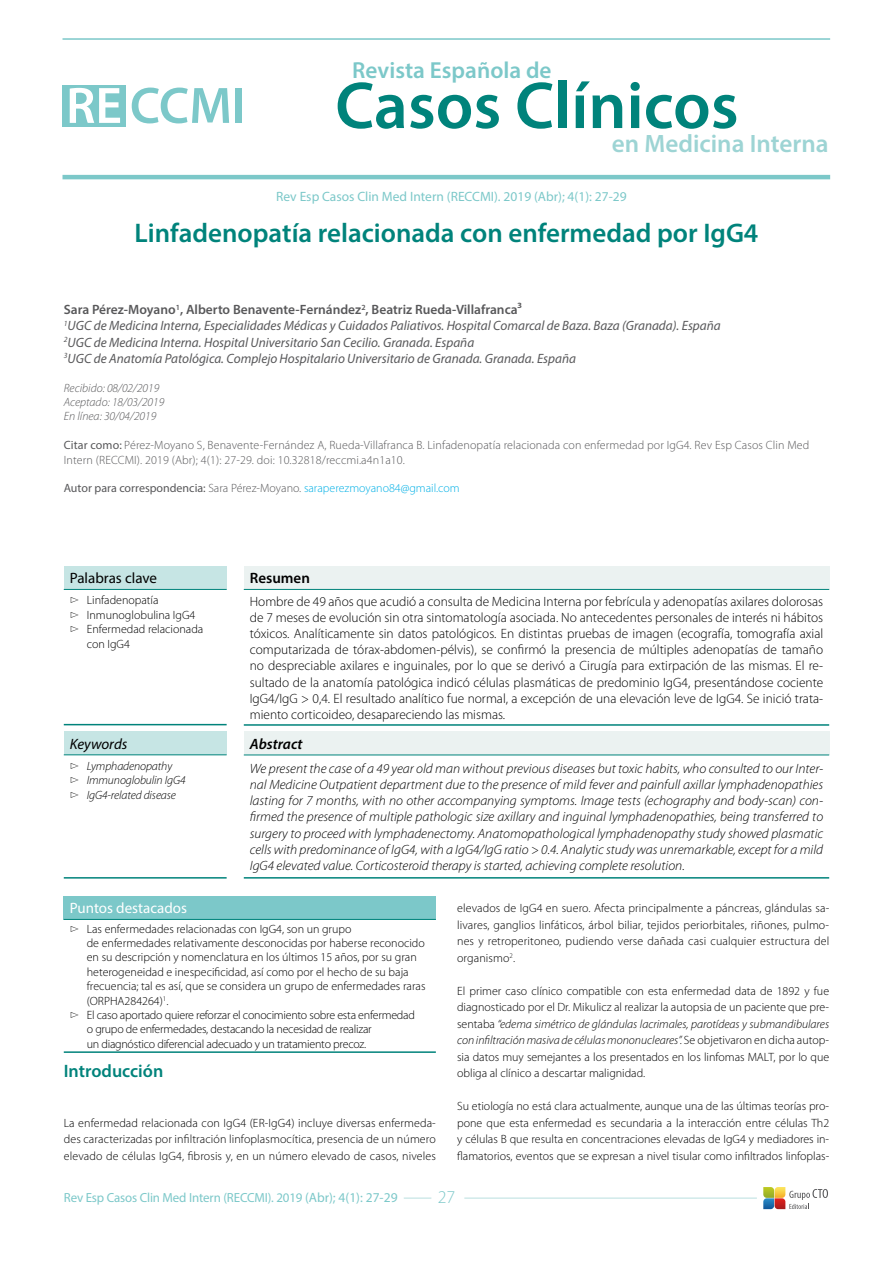
<style>
.page{position:relative;width:893px;height:1263px;background:#fff}
.page>*{position:absolute;margin:0;border:0;box-sizing:border-box;transform-origin:0 0}
.t1{font:600 66.75px "Myriad Pro";color:#00837b}
.t2{font:600 27px "Myriad Pro";color:#00837b}
.t3{font:600 25.2px "Myriad Pro";color:#9dd4d4}
.t4{font:600 23.25px "Myriad Pro";color:#7cc8c9}
.t5{font:600 18px "Myriad Pro";color:#00837b}
.t6{font:300 18px "Myriad Pro";color:#7cc8c9}
.t7{font:15px "Myriad Pro";color:#fff}
.t8{font:15px "Myriad Pro";color:#000}
.t9{font:italic 15px "Myriad Pro";color:#000}
.t10{font:italic 600 15px "Myriad Pro";color:#000}
.t11{font:600 15px "Myriad Pro";color:#000}
.t12{font:300 13.5px/16.2px "Myriad Pro";color:#000;text-align:justify}
.t13{font:italic 300 13.5px/16.2px "Myriad Pro";color:#000;text-align:justify}
.t14{font:italic 13.5px/16.2px "Myriad Pro";color:#58585a}
.t15{font:13.5px "Myriad Pro";color:#7cc8c9}
.t16{font:13.2px "Myriad Pro";letter-spacing:-.01em;color:#7cc8c9}
.t17{font:300 12px/16.5px "Myriad Pro";color:#000;text-align:justify}
.t18{font:300 12px/14.4px "Myriad Pro";letter-spacing:.01em;color:#58585a}
.t19{font:300 12px "Myriad Pro";letter-spacing:-.02em;color:#000}
.t20{font:300 12px "Myriad Pro";color:#00b0e6}
.t21{font:italic 300 12px/14.4px "Myriad Pro";color:#58585a}
.t22{font:italic 300 12px/14.4px "Myriad Pro";letter-spacing:-.01em;color:#000}
.s1{font-weight:600;font-style:normal}
.s2{font-weight:400}
.s3{font-weight:400;color:#58585a}
.s4{color:#58585a}
.s5{font-style:italic}
.s6{font-size:13.5px}
</style>
<div class="page">
<div style="left:63px;top:85px;width:63px;height:41px;background:#7cc8c9"></div>
<svg style="left:70px;top:88px;width:50px;height:35px"></svg>
<svg style="left:132px;top:88px;width:97px;height:35px"></svg>
<div style="left:236px;top:88px;width:6px;height:35px;background:#7cc8c9"></div>
<hr style="left:63px;top:38px;width:767px;height:2px;background:#7cc8c9">
<hr style="left:63px;top:175px;width:767px;height:4px;background:#7cc8c9">
<svg style="left:763px;top:1187px;width:65px;height:22px"></svg>
<hr style="left:464px;top:1198px;width:293px;height:1px;background:#b9dfdf">
<svg style="left:404px;top:1198px;width:27px;height:1px"></svg>
<div style="left:64px;top:566px;width:163px;height:23px;background:#c6e5e4"></div>
<hr style="left:64px;top:724px;width:163px;height:1px;background:#00837b">
<hr style="left:64px;top:589px;width:163px;height:1px;background:#00837b">
<div style="left:64px;top:731px;width:163px;height:24px;background:#c6e5e4"></div>
<hr style="left:64px;top:877px;width:163px;height:1px;background:#00837b">
<hr style="left:64px;top:754px;width:163px;height:1px;background:#00837b">
<div style="left:244px;top:566px;width:585px;height:23px;background:#ebf2f1"></div>
<hr style="left:244px;top:724px;width:585px;height:2px;background:#00837b">
<hr style="left:244px;top:589px;width:585px;height:1px;background:#00837b">
<div style="left:244px;top:732px;width:585px;height:23px;background:#ebf2f1"></div>
<hr style="left:244px;top:877px;width:585px;height:1px;background:#00837b">
<hr style="left:244px;top:755px;width:585px;height:1px;background:#00837b">
<div style="left:64px;top:896px;width:372px;height:23px;background:#7cc8c9"></div>
<hr style="left:64px;top:919px;width:372px;height:1px;background:#00837b">
<hr style="left:64px;top:1051px;width:372px;height:2px;background:#00837b">
<h3 class="t4" style="left:352px;top:56px;width:201px">Revista Española de</h3>
<h1 class="t1" style="left:335px;top:63px;width:405px">Casos Clínicos</h1>
<h3 class="t3" style="left:612px;top:127px;width:218px">en Medicina Interna</h3>
<p class="t15" style="left:276px;top:188px;width:352px">Rev Esp Casos Clin Med Intern (RECCMI). 2019 (Abr); 4(1): 27-29</p>
<h2 class="t2" style="left:135px;top:216px;width:625px">Linfadenopatía relacionada con enfermedad por IgG4</h2>
<p class="t14" style="left:64px;top:301px;width:658px"><span class="s1">Sara Pérez-Moyano</span><sup>1</sup><span class="s1">, Alberto Benavente-Fernández</span><sup>2</sup><span class="s1">, Beatriz Rueda-Villafranca³<br></span><sup>1</sup>UGC de Medicina Interna, Especialidades Médicas y Cuidados Paliativos. Hospital Comarcal de Baza. Baza (Granada). España <sup>2</sup>UGC de Medicina Interna. Hospital Universitario San Cecilio. Granada. España<br><sup>3</sup>UGC de Anatomía Patológica. Complejo Hospitalario Universitario de Granada. Granada. España</p>
<p class="t21" style="left:64px;top:381px;width:102px">Recibido: 08/02/2019<br>Aceptado: 18/03/2019<br>En línea: 30/04/2019</p>
<p class="t18" style="left:64px;top:438px;width:747px"><span class="s2">Citar como:</span> Pérez-Moyano S, Benavente-Fernández A, Rueda-Villafranca B. Linfadenopatía relacionada con enfermedad por IgG4. Rev Esp Casos Clin Med<br>Intern (RECCMI). 2019 (Abr); 4(1): 27-29. doi: 10.32818/reccmi.a4n1a10.</p>
<p class="t20" style="left:64px;top:482px;width:397px"><span class="s3">Autor para correspondencia:</span> <span class="s4">Sara Pérez-Moyano.</span> saraperezmoyano84@gmail.com</p>
<p class="t8" style="left:70px;top:569px;width:89px">Palabras clave</p>
<p class="t17" style="left:70px;top:592px;width:90px">▻ Linfadenopatía</p>
<p class="t17" style="left:70px;top:607px;width:127px">▻ Inmunoglobulina IgG4</p>
<p class="t17" style="left:70px;top:621px;width:135px">▻ Enfermedad relacionada</p>
<p class="t17" style="left:87px;top:636px;width:45px">con IgG4</p>
<p class="t9" style="left:70px;top:734px;width:59px">Keywords</p>
<p class="t22" style="left:70px;top:759px;width:117px">▻ Lymphadenopathy<br>▻ Immunoglobulin IgG4 ▻ IgG4-related disease</p>
<p class="t11" style="left:250px;top:569px;width:62px">Resumen</p>
<p class="t12" style="left:250px;top:593px;width:575px">Hombre de 49 años que acudió a consulta de Medicina Interna por febrícula y adenopatías axilares dolorosas de 7 meses de evolución sin otra sintomatología asociada. No antecedentes personales de interés ni hábitos tóxicos. Analíticamente sin datos patológicos. En distintas pruebas de imagen (ecografía, tomografía axial computarizada de tórax-abdomen-pélvis), se confirmó la presencia de múltiples adenopatías de tamaño no despreciable axilares e inguinales, por lo que se derivó a Cirugía para extirpación de las mismas. El re&shy;sultado de la anatomía patológica indicó células plasmáticas de predominio IgG4, presentándose cociente IgG4/IgG &gt; 0,4. El resultado analítico fue normal, a excepción de una elevación leve de IgG4. Se inició trata&shy;miento corticoideo, desapareciendo las mismas.</p>
<p class="t10" style="left:250px;top:734px;width:54px">Abstract</p>
<p class="t13" style="left:250px;top:761px;width:575px">We present the case of a 49 year old man without previous diseases but toxic habits, who consulted to our Inter&shy;nal Medicine Outpatient department due to the presence of mild fever and painfull axillar lymphadenopathies lasting for 7 months, with no other accompanying symptoms. Image tests (echography and body-scan) con&shy;firmed the presence of multiple pathologic size axillary and inguinal lymphadenopathies, being transferred to surgery to proceed with lymphadenectomy. Anatomopathological lymphadenopathy study showed plasmatic cells with predominance of IgG4, with a IgG4/IgG ratio &gt; 0.4. Analytic study was unremarkable, except for a mild IgG4 elevated value. Corticosteroid therapy is started, achieving complete resolution.</p>
<p class="t7" style="left:70px;top:899px;width:119px">Puntos destacados</p>
<p class="t17" style="left:70px;top:921px;width:283px">▻ Las enfermedades relacionadas con IgG4, son un grupo</p>
<p class="t17" style="left:87px;top:935px;width:340px">de enfermedades relativamente desconocidas por haberse reconocido</p>
<p class="t17" style="left:87px;top:949px;width:331px">en su descripción y nomenclatura en los últimos 15 años, por su gran</p>
<p class="t17" style="left:87px;top:964px;width:323px">heterogeneidad e inespecificidad, así como por el hecho de su baja</p>
<p class="t17" style="left:87px;top:978px;width:340px">frecuencia; tal es así, que se considera un grupo de enfermedades raras</p>
<p class="t17" style="left:87px;top:993px;width:83px">(ORPHA284264)<sup>1</sup>.</p>
<p class="t19" style="left:70px;top:1008px;width:347px">▻ El caso aportado quiere reforzar el conocimiento sobre esta enfermedad</p>
<p class="t19" style="left:87px;top:1023px;width:286px">o grupo de enfermedades, destacando la necesidad de realizar</p>
<p class="t19" style="left:87px;top:1037px;width:281px">un diagnóstico diferencial adecuado y un tratamiento precoz.</p>
<h3 class="t5" style="left:64px;top:1060px;width:101px">Introducción</h3>
<p class="t17" style="left:64px;top:1114px;width:374px">La enfermedad relacionada con IgG4 (ER-IgG4) incluye diversas enfermeda&shy;des caracterizadas por infiltración linfoplasmocítica, presencia de un número elevado de células IgG4, fibrosis y, en un número elevado de casos, niveles</p>
<p class="t17" style="left:457px;top:900px;width:374px">elevados de IgG4 en suero. Afecta principalmente a páncreas, glándulas sa&shy;livares, ganglios linfáticos, árbol biliar, tejidos periorbitales, riñones, pulmo&shy;nes y retroperitoneo, pudiendo verse dañada casi cualquier estructura del organismo<sup>2</sup>.</p>
<p class="t17" style="left:457px;top:982px;width:374px">El primer caso clínico compatible con esta enfermedad data de 1892 y fue diagnosticado por el Dr. Mikulicz al realizar la autopsia de un paciente que pre&shy;sentaba <span class="s5">“edema simétrico de glándulas lacrimales, parotídeas y submandibulares con infiltración masiva de células mononucleares”.</span> Se objetivaron en dicha autop&shy;sia datos muy semejantes a los presentados en los linfomas MALT, por lo que obliga al clínico a descartar malignidad.</p>
<p class="t17" style="left:457px;top:1098px;width:374px">Su etiología no está clara actualmente, aunque una de las últimas teorías pro&shy;pone que esta enfermedad es secundaria a la interacción entre células Th2 y células B que resulta en concentraciones elevadas de IgG4 y mediadores in&shy;flamatorios, eventos que se expresan a nivel tisular como infiltrados linfoplas-</p>
<p class="t16" style="left:64px;top:1189px;width:335px">Rev Esp Casos Clin Med Intern (RECCMI). 2019 <span class="s6">(Abr); 4(1): 27-29</span></p>
<h3 class="t6" style="left:438px;top:1187px;width:19px">27</h3>
</div>
